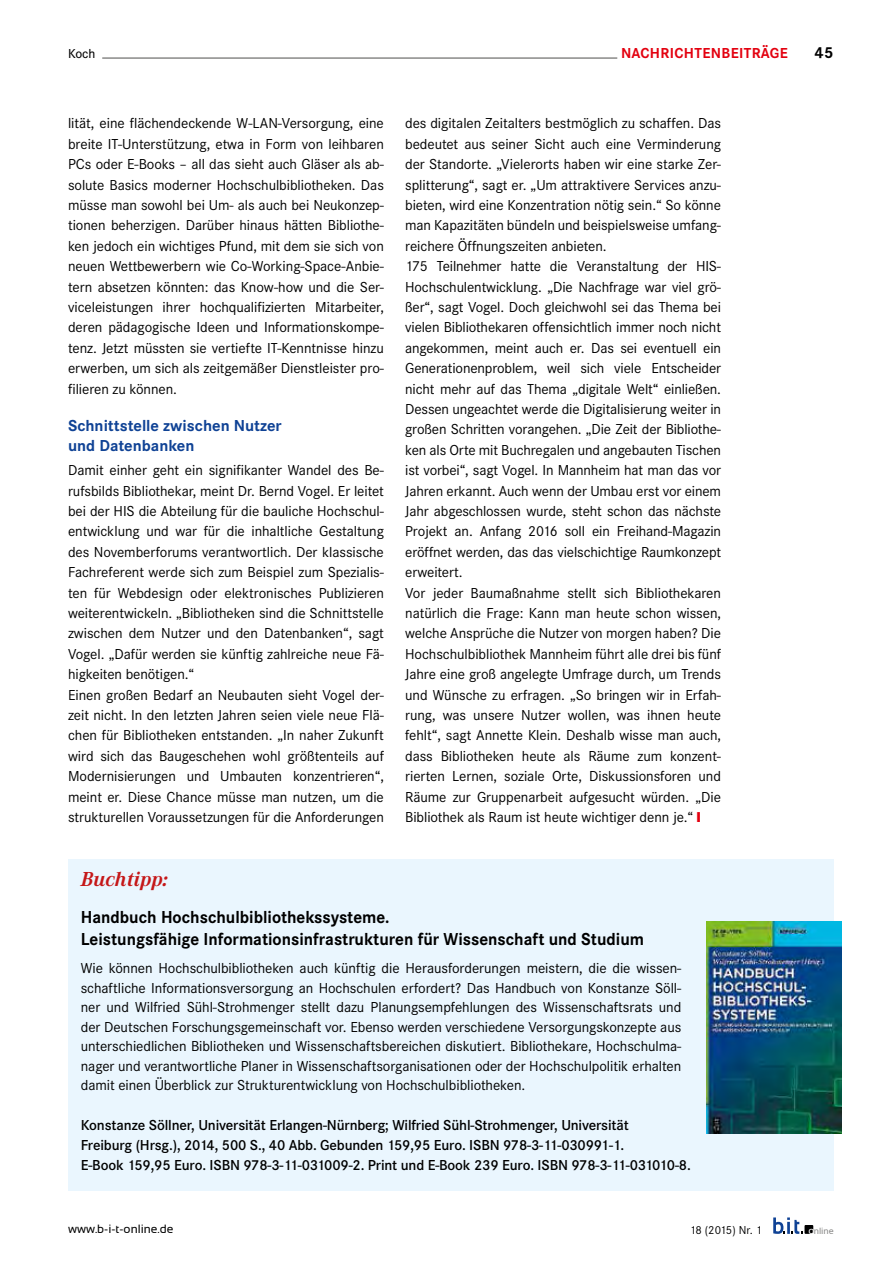
<style>
.page{position:relative;width:893px;height:1263px;background:#fff}
.page>*{position:absolute;margin:0;border:0;box-sizing:border-box;transform-origin:0 0}
.t1{font:italic 700 21px "Corporate A";color:#c51718}
.t2{font:700 18px/22.5px "Corporate S";color:#000;scale:.95 1}
.t3{font:700 16.5px/19.8px "Corporate S";color:#0f4295}
.t4{font:700 16.5px "Corporate S";color:#000}
.t5{font:15px/20.4px "Corporate S";letter-spacing:-.005em;color:#000;text-align:justify}
.t6{font:600 15px/20px "Corporate S";letter-spacing:-.01em;color:#000}
.t7{font:700 15px "Corporate S";color:#e3000f}
.t8{font:500 13.5px "Corporate S";color:#000}
.t9{font:12px "Sansation";color:#000}
.t10{font:12px "Corporate S";letter-spacing:-.05em;color:#000}
.t11{font:9px "Sansation";color:#878786}
.s1{color:#e3000f}
.s2{font-size:10.05px;color:#fff}
</style>
<div class="page">
<hr style="left:102px;top:57px;width:515px;height:2px;background:#878786">
<svg style="left:773px;top:1217px;width:40px;height:17px"></svg>
<div style="left:68px;top:859px;width:765px;height:332px;background:#eaf6fe"></div>
<img style="left:707px;top:921px;width:134px;height:213px">
<p class="t8" style="left:68px;top:46px;width:29px">Koch</p>
<p class="t7" style="left:621px;top:44px;width:11px">NAch</p>
<p class="t7" style="left:661px;top:44px;width:129px">richtenbeiträg e</p>
<p class="t4" style="left:815px;top:43px;width:20px">45</p>
<p class="t5" style="left:68px;top:113px;width:317px">lität, eine flächendeckende W-LAN-Versorgung, eine breite IT-Unterstützung, etwa in Form von leihbaren PCs oder E-Books – all das sieht auch Gläser als ab&shy;solute Basics moderner Hochschulbibliotheken. Das müsse man sowohl bei Um- als auch bei Neukonzep&shy;tionen beherzigen. Darüber hinaus hätten Bibliothe&shy;ken jedoch ein wichtiges Pfund, mit dem sie sich von neuen Wettbewerbern wie Co-Working-Space-Anbie&shy;tern absetzen könnten: das Know-how und die Ser&shy;viceleistungen ihrer hochqualifizierten Mitarbeiter, deren pädagogische Ideen und Informationskompe&shy;tenz. Jetzt müssten sie vertiefte IT-Kenntnisse hinzu erwerben, um sich als zeitgemäßer Dienstleister pro&shy;filieren zu können.</p>
<p class="t3" style="left:68px;top:416px;width:215px">Schnittstelle zwischen Nutzer und Datenbanken</p>
<p class="t5" style="left:68px;top:460px;width:317px;text-align:left">Damit einher geht ein signifikanter Wandel des Be&shy;rufsbilds Bibliothekar, meint Dr. Bernd Vogel. Er leitet bei der HIS die Abteilung für die bauliche Hochschul&shy;entwicklung und war für die inhaltliche Gestaltung des Novemberforums verantwortlich. Der klassische Fachreferent werde sich zum Beispiel zum Spezialis&shy;ten für Webdesign oder elektronisches Publizieren weiterentwickeln. „Bibliotheken sind die Schnittstelle zwischen dem Nutzer und den Datenbanken“, sagt Vogel. „Dafür werden sie künftig zahlreiche neue Fä&shy;higkeiten benötigen.“<br>Einen großen Bedarf an Neubauten sieht Vogel der&shy;zeit nicht. In den letzten Jahren seien viele neue Flä&shy;chen für Bibliotheken entstanden. „In naher Zukunft wird sich das Baugeschehen wohl größtenteils auf Modernisierungen und Umbauten konzentrieren“, meint er. Diese Chance müsse man nutzen, um die strukturellen Voraussetzungen für die Anforderungen</p>
<p class="t5" style="left:405px;top:113px;width:317px;text-align:left">des digitalen Zeitalters bestmöglich zu schaffen. Das bedeutet aus seiner Sicht auch eine Verminderung der Standorte. „Vielerorts haben wir eine starke Zer&shy;splitterung“, sagt er. „Um attraktivere Services anzu&shy;bieten, wird eine Konzentration nötig sein.“ So könne man Kapazitäten bündeln und beispielsweise umfang&shy;reichere Öffnungszeiten anbieten.<br>175 Teilnehmer hatte die Veranstaltung der HIS-Hochschulentwicklung. „Die Nachfrage war viel grö&shy;ßer“, sagt Vogel. Doch gleichwohl sei das Thema bei vielen Bibliothekaren offensichtlich immer noch nicht angekommen, meint auch er. Das sei eventuell ein Generationenproblem, weil sich viele Entscheider nicht mehr auf das Thema „digitale Welt“ einließen.<br>Dessen ungeachtet werde die Digitalisierung weiter in großen Schritten vorangehen. „Die Zeit der Bibliothe&shy;ken als Orte mit Buchregalen und angebauten Tischen ist vorbei“, sagt Vogel. In Mannheim hat man das vor Jahren erkannt. Auch wenn der Umbau erst vor einem Jahr abgeschlossen wurde, steht schon das nächste Projekt an. Anfang 2016 soll ein Freihand-Magazin eröffnet werden, das das vielschichtige Raumkonzept erweitert.<br>Vor jeder Baumaßnahme stellt sich Bibliothekaren natürlich die Frage: Kann man heute schon wissen, welche Ansprüche die Nutzer von morgen haben? Die Hochschulbibliothek Mannheim führt alle drei bis fünf Jahre eine groß angelegte Umfrage durch, um Trends und Wünsche zu erfragen. „So bringen wir in Erfah&shy;rung, was unsere Nutzer wollen, was ihnen heute fehlt“, sagt Annette Klein. Deshalb wisse man auch, dass Bibliotheken heute als Räume zum konzent&shy;rierten Lernen, soziale Orte, Diskussionsforen und Räume zur Gruppenarbeit aufgesucht würden. „Die Bibliothek als Raum ist heute wichtiger denn je.“ <span class="s1">❙</span></p>
<h1 class="t1" style="left:81px;top:867px;width:89px">Buchtipp:</h1>
<p class="t2" style="left:81px;top:906px;width:594px">Handbuch Hochschulbibliothekssysteme.<br>Leistungsfähige I nformationsinfrastrukturen für Wissenschaft und Studium</p>
<p class="t5" style="left:81px;top:958px;width:602px;line-height:19.5px">Wie können Hochschulbibliotheken auch künftig die Herausforderungen meistern, die die wissen&shy;schaftliche Informationsversorgung an Hochschulen erfordert? Das Handbuch von Konstanze Söll&shy;ner und Wilfried Sühl-Strohmenger stellt dazu Planungsempfehlungen des Wissenschaftsrats und der Deutschen Forschungsgemeinschaft vor. Ebenso werden verschiedene Versorgungskonzepte aus unterschiedlichen Bibliotheken und Wissenschaftsbereichen diskutiert. Bibliothekare, Hochschulma&shy;nager und verantwortliche Planer in Wissenschaftsorganisationen oder der Hochschulpolitik erhalten damit einen Überblick zur Strukturentwicklung von Hochschulbibliotheken.</p>
<p class="t6" style="left:81px;top:1115px;width:612px">Konstanze Söllner, Universität Erlangen-Nürnberg; Wilfried Sühl-Strohmenger, Universität<br>Freiburg (Hrsg.), 2014, 500 S., 40 Abb. Gebunden 159,95 Euro. ISBN 978-3-11-030991-1.<br>E-Book 159,95 Euro. ISBN 978-3-11-031009-2. Print und E-Book 239 Euro. ISBN 978-3-11-031010-8.</p>
<p class="t9" style="left:68px;top:1222px;width:107px">www.b-i-t-online.de</p>
<p class="t10" style="left:690px;top:1223px;width:74px">18 (2015) Nr. 1</p>
<p class="t11" style="left:808px;top:1225px;width:27px"><span class="s2">o</span>nline</p>
</div>
